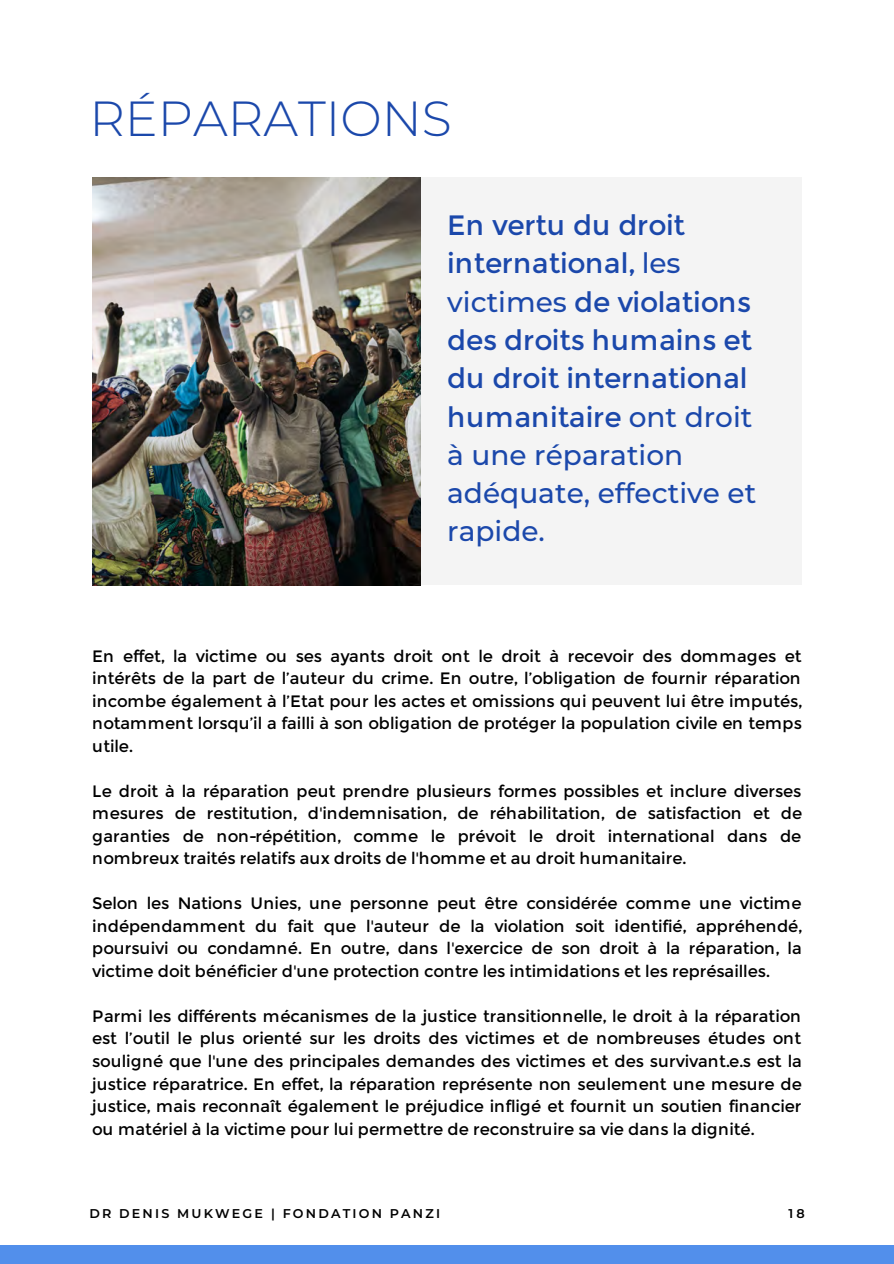
<style>
.page{position:relative;width:894px;height:1264px;background:#fff}
.page>*{position:absolute;margin:0;border:0;box-sizing:border-box;transform-origin:0 0}
.t1{font:300 49.2px "Montserrat";color:#1b48ab}
.t2{font:28.05px/38.2px "Montserrat";letter-spacing:.005em;color:#1b48ab}
.t3{font:16.5px/22.5px "Montserrat";letter-spacing:-.005em;color:#000;text-align:justify}
.t4{font:600 12.75px "Montserrat";letter-spacing:.17em;color:#000}
.s1{font-weight:500}
</style>
<div class="page">
<div style="left:0;top:1244px;width:893px;height:19px;background:#528feb"></div>
<div style="left:405px;top:177px;width:396px;height:408px;background:#f4f4f4"></div>
<img style="left:92px;top:177px;width:328px;height:408px">
<h1 class="t1" style="left:89px;top:85px;width:364px">RÉPARATIONS</h1>
<h2 class="t2" style="left:447px;top:206px;width:310px">En vertu du droit international, <span class="s1">les victimes</span> de violations des droits humains et du droit international humanitaire <span class="s1">ont droit à une réparation adéquate, effective et rapide.</span></h2>
<p class="t3" style="left:92px;top:644px;width:712px;text-align:left">En effet, la victime ou ses ayants droit ont le droit à recevoir des dommages et intérêts de la part de l’auteur du crime. En outre, l’obligation de fournir réparation incombe également à l’Etat pour les actes et omissions qui peuvent lui être imputés, notamment lorsqu’il a failli à son obligation de protéger la population civile en temps utile.</p>
<p class="t3" style="left:92px;top:779px;width:711px">Le droit à la réparation peut prendre plusieurs formes possibles et inclure diverses mesures de restitution, d'indemnisation, de réhabilitation, de satisfaction et de garanties de non-répétition, comme le prévoit le droit international dans de nombreux traités relatifs aux droits de l'homme et au droit humanitaire.</p>
<p class="t3" style="left:92px;top:892px;width:712px">Selon les Nations Unies, une personne peut être considérée comme une victime indépendamment du fait que l'auteur de la violation soit identifié, appréhendé, poursuivi ou condamné. En outre, dans l'exercice de son droit à la réparation, la victime doit bénéficier d'une protection contre les intimidations et les représailles.</p>
<p class="t3" style="left:92px;top:1005px;width:711px">Parmi les différents mécanismes de la justice transitionnelle, le droit à la réparation est l’outil le plus orienté sur les droits des victimes et de nombreuses études ont souligné que l'une des principales demandes des victimes et des survivant.e.s est la justice réparatrice. En effet, la réparation représente non seulement une mesure de justice, mais reconnaît également le préjudice infligé et fournit un soutien financier ou matériel à la victime pour lui permettre de reconstruire sa vie dans la dignité.</p>
<p class="t4" style="left:89px;top:1204px;width:352px">DR DENIS MUKWEGE | FONDATION PANZI</p>
<p class="t4" style="left:788px;top:1204px;width:18px">18</p>
</div>
